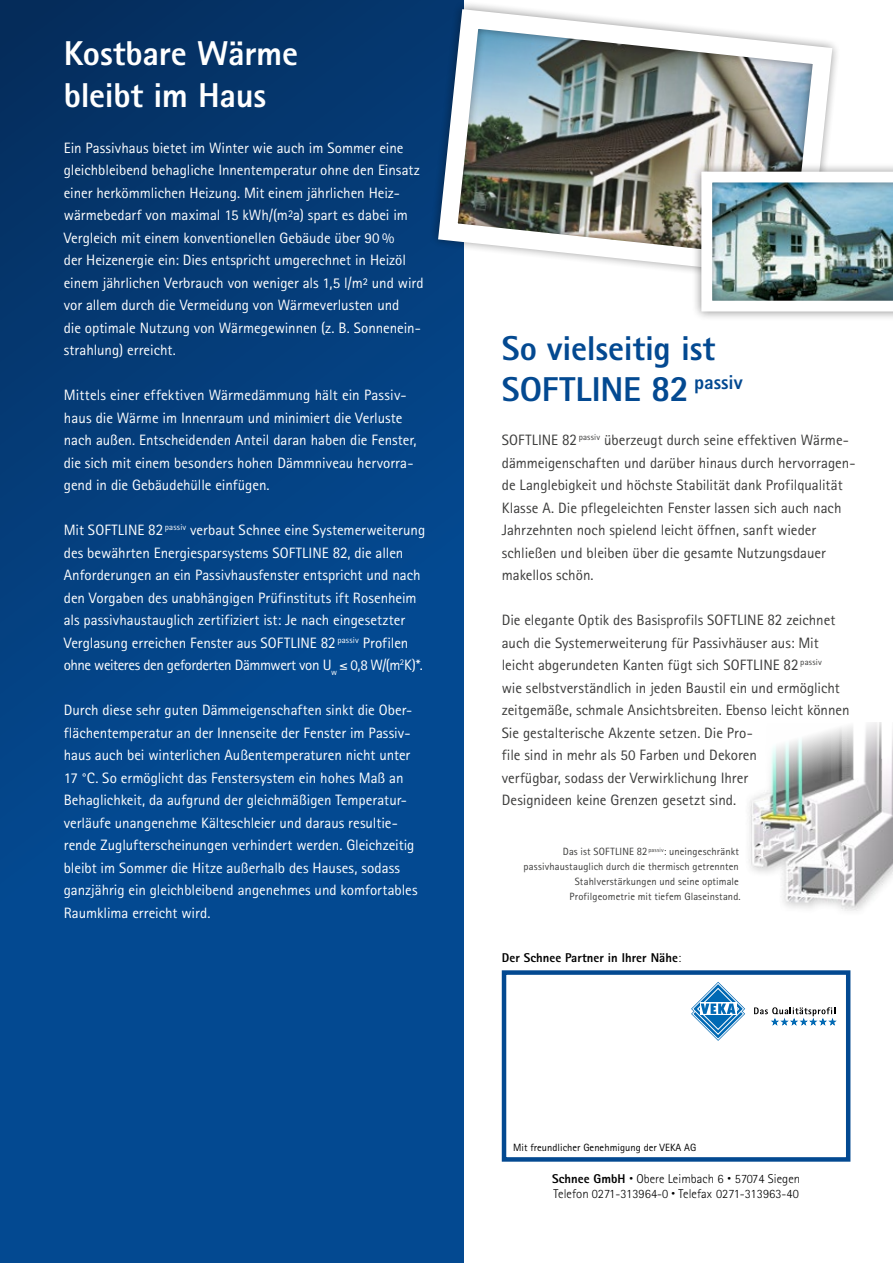
<style>
.page{position:relative;width:893px;height:1263px;background:#fff}
.page>*{position:absolute;margin:0;border:0;box-sizing:border-box;transform-origin:0 0}
.t1{font:800 34.5px/41.4px "Rotis Sans Serif";letter-spacing:-.005em;color:#034991}
.t2{font:800 34.5px/41.4px "Rotis Sans Serif";letter-spacing:-.01em;color:#fff}
.t3{font:15px/22.5px "Rotis Sans Serif";letter-spacing:-.005em;color:#fff}
.t4{font:15px/22.5px "Rotis Sans Serif";color:#3c3c3b}
.t5{font:300 12.75px/15.3px "Rotis Sans Serif";letter-spacing:.005em;color:#000}
.t6{font:800 12.75px "Rotis Sans Serif";letter-spacing:.005em;color:#000}
.t7{font:10.5px/15px "Rotis Sans Serif";letter-spacing:.015em;color:#3c3c3b;text-align:right}
.t8{font:10.5px "Rotis Sans Serif";letter-spacing:.005em;color:#000}
.s1{font-size:16.2px}
.s2{font-size:37.2px}
.s3{font-size:11.4px}
.s4{font-weight:300}
.s5{font-weight:800}
.s6{font-size:7.5px}
</style>
<div class="page">
<div style="left:0;top:0;width:463px;height:1263px;background:linear-gradient(to bottom,#05356c,#034f9c)"></div>
<img style="left:428px;top:0;width:409px;height:288px">
<div style="left:692px;top:162px;width:201px;height:159px;background:#000;opacity:.45"></div>
<img style="left:701px;top:172px;width:192px;height:139px">
<img style="left:749px;top:722px;width:144px;height:189px">
<div style="left:502px;top:970px;width:348px;height:192px;border:4px solid #034991"></div>
<svg style="left:691px;top:982px;width:54px;height:59px"></svg>
<svg style="left:754px;top:1007px;width:83px;height:19px"></svg>
<h1 class="t2" style="left:64px;top:32px;width:236px">Kostbare Wärme bleibt im Haus</h1>
<p class="t3" style="left:64px;top:136px;width:361px">Ein Passivhaus bietet im Winter wie auch im Sommer eine gleichbleibend behagliche Innentemperatur ohne den Einsatz einer herkömmlichen Heizung. Mit einem jährlichen Heiz&shy;wärmebedarf von maximal 15 kWh/(m²a) spart es dabei im Vergleich mit einem konventionellen Gebäude über 90 %<br>der Heizenergie ein: Dies entspricht umgerechnet in Heizöl einem jährlichen Verbrauch von weniger als 1,5 l/m² und wird vor allem durch die Vermeidung von Wärmeverlusten und<br>die optimale Nutzung von Wärmegewinnen (z. B. Sonnenein&shy;strahlung) erreicht.</p>
<p class="t3" style="left:64px;top:384px;width:354px">Mittels einer effektiven Wärmedämmung hält ein Passiv&shy;haus die Wärme im Innenraum und minimiert die Verluste nach außen. Entscheidenden Anteil daran haben die Fenster, die sich mit einem besonders hohen Dämmniveau hervorra&shy;gend in die Gebäudehülle einfügen.</p>
<p class="t3" style="left:64px;top:519px;width:363px">Mit SOFTLINE <span class="s1">82</span> <sup>passiv</sup> verbaut Schnee eine Systemerweiterung des bewährten Energiesparsystems SOFTLINE <span class="s1">82</span>, die allen Anforderungen an ein Passivhausfenster entspricht und nach den Vorgaben des unabhängigen Prüfinstituts ift Rosenheim als passivhaustauglich zertifiziert ist: Je nach eingesetzter Verglasung erreichen Fenster aus SOFTLINE <span class="s1">82</span> <sup>passiv</sup> Profilen ohne weiteres den geforderten Dämmwert von U<sub>w</sub> ≤ 0,8 W/(m<sup>2</sup>K)*.</p>
<p class="t3" style="left:64px;top:699px;width:355px">Durch diese sehr guten Dämmeigenschaften sinkt die Ober&shy;flächentemperatur an der Innenseite der Fenster im Passiv&shy;haus auch bei winterlichen Außentemperaturen nicht unter 17 °C. So ermöglicht das Fenstersystem ein hohes Maß an Behaglichkeit, da aufgrund der gleichmäßigen Temperatur&shy;verläufe unangenehme Kälteschleier und daraus resultie&shy;rende Zuglufterscheinungen verhindert werden. Gleichzeitig bleibt im Sommer die Hitze außerhalb des Hauses, sodass ganzjährig ein gleichbleibend angenehmes und komfortables Raumklima erreicht wird.</p>
<h1 class="t1" style="left:502px;top:327px;width:242px">So vielseitig ist<br>SOFTLINE <span class="s2">82</span> <sup>passiv</sup></h1>
<p class="t4" style="left:502px;top:429px;width:355px">SOFTLINE <span class="s1">82</span> <sup>passiv</sup> überzeugt durch seine effektiven Wärme&shy;dämmeigenschaften und darüber hinaus durch hervorragen&shy;de Langlebigkeit und höchste Stabilität dank Profilqualität Klasse A. Die pflegeleichten Fenster lassen sich auch nach Jahrzehnten noch spielend leicht öffnen, sanft wieder schließen und bleiben über die gesamte Nutzungsdauer makellos schön.</p>
<p class="t4" style="left:502px;top:609px;width:349px">Die elegante Optik des Basisprofils SOFTLINE <span class="s1">82</span> zeichnet auch die Systemerweiterung für Passivhäuser aus: Mit leicht abgerundeten Kanten fügt sich SOFTLINE <span class="s1">82</span> <sup>passiv<br></sup>wie selbstverständlich in jeden Baustil ein und ermöglicht zeitgemäße, schmale Ansichtsbreiten. Ebenso leicht können Sie gestalterische Akzente setzen. Die Pro-<br>file sind in mehr als 50 Farben und Dekoren<br>verfügbar, sodass der Verwirklichung Ihrer<br>Designideen keine Grenzen gesetzt sind.</p>
<p class="t7" style="left:524px;top:844px;width:219px">Das ist SOFTLINE <span class="s3">82</span> <sup>passiv</sup>: uneingeschränkt passivhaustauglich durch die thermisch getrennten Stahlverstärkungen und seine optimale Profilgeometrie mit tiefem Glaseinstand.</p>
<p class="t6" style="left:502px;top:950px;width:181px">Der Schnee Partner in Ihrer Nähe<span class="s4">:</span></p>
<p class="t8" style="left:513px;top:1141px;width:185px">Mit freundlicher Genehmigung der VEKA AG</p>
<p class="t5" style="left:552px;top:1171px;width:250px"><span class="s5">Schnee GmbH</span> <span class="s6">•</span> Obere Leimbach 6 <span class="s6">•</span> 57074 Siegen<br>Telefon 0271-313964-0 <span class="s6">•</span> Telefax 0271-313963-40</p>
</div>
